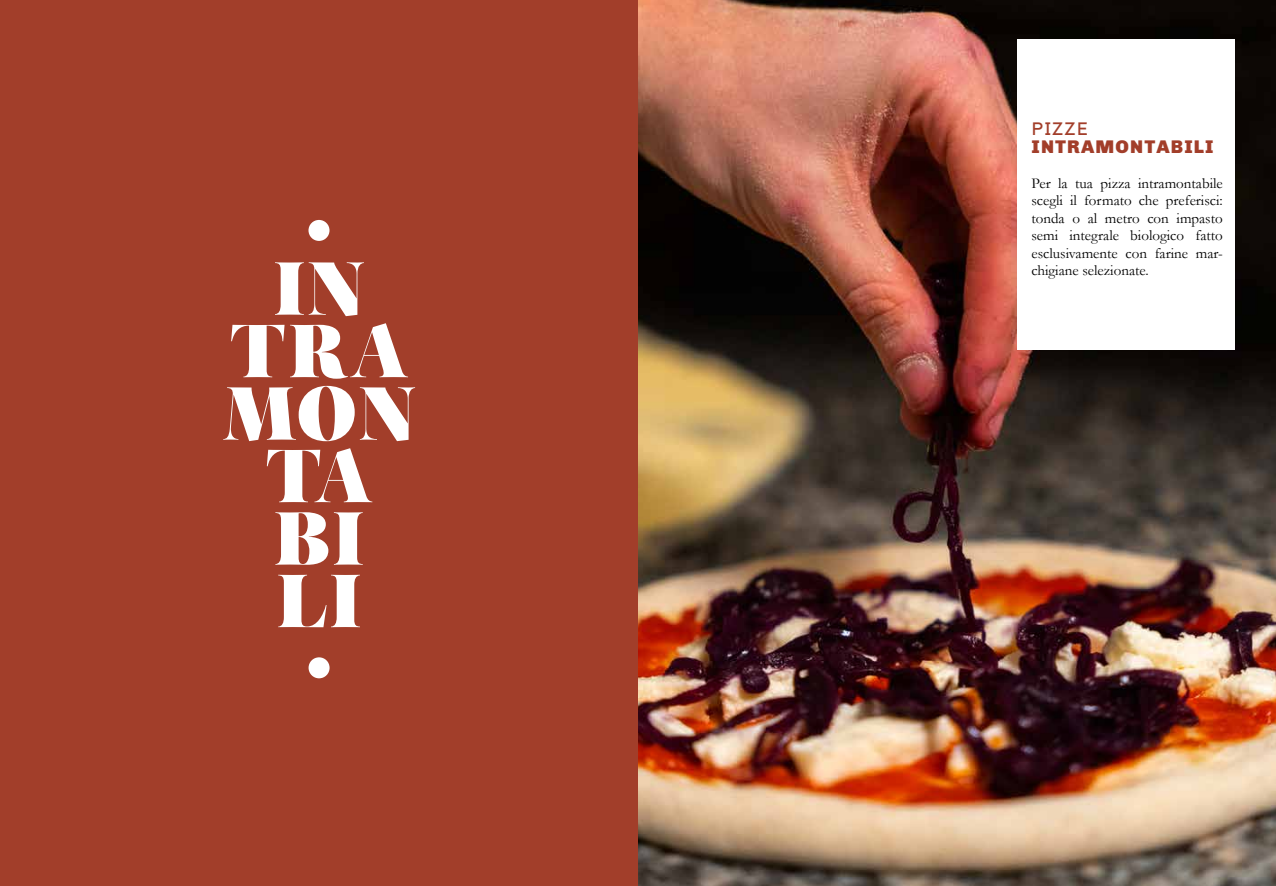
<style>
.page{position:relative;width:1276px;height:886px;background:#fff}
.page>*{position:absolute;margin:0;border:0;box-sizing:border-box;transform-origin:0 0}
.t1{font:75px/62.5px "Salome";letter-spacing:.03em;color:#fff;text-align:center}
.t2{font:900 18.75px "Chivo";letter-spacing:.06em;color:#a23e2a}
.t3{font:18.75px "Chivo";letter-spacing:.06em;color:#a23e2a}
.t4{font:15px/17.5px "Garamond";color:#000;text-align:justify}
</style>
<div class="page">
<div style="left:0;top:0;width:638px;height:886px;background:#a23e2a"></div>
<img style="left:638px;top:0;width:638px;height:886px">
<div style="left:1017px;top:39px;width:218px;height:310px;background:#fff"></div>
<h1 class="t1" style="left:222px;top:194px;width:195px">•<br>IN<br>TRA<br>MON<br>TA<br>BI<br>LI<br>•</h1>
<p class="t3" style="left:1031px;top:118px;width:58px">PIZZE</p>
<p class="t2" style="left:1031px;top:135px;width:183px">INTRAMONTABILI</p>
<p class="t4" style="left:1031px;top:174px;width:193px">Per la tua pizza intramontabile scegli il formato che preferisci: tonda o al metro con impasto semi integrale biologico fatto esclusivamente con farine mar&shy;chigiane selezionate.</p>
</div>
